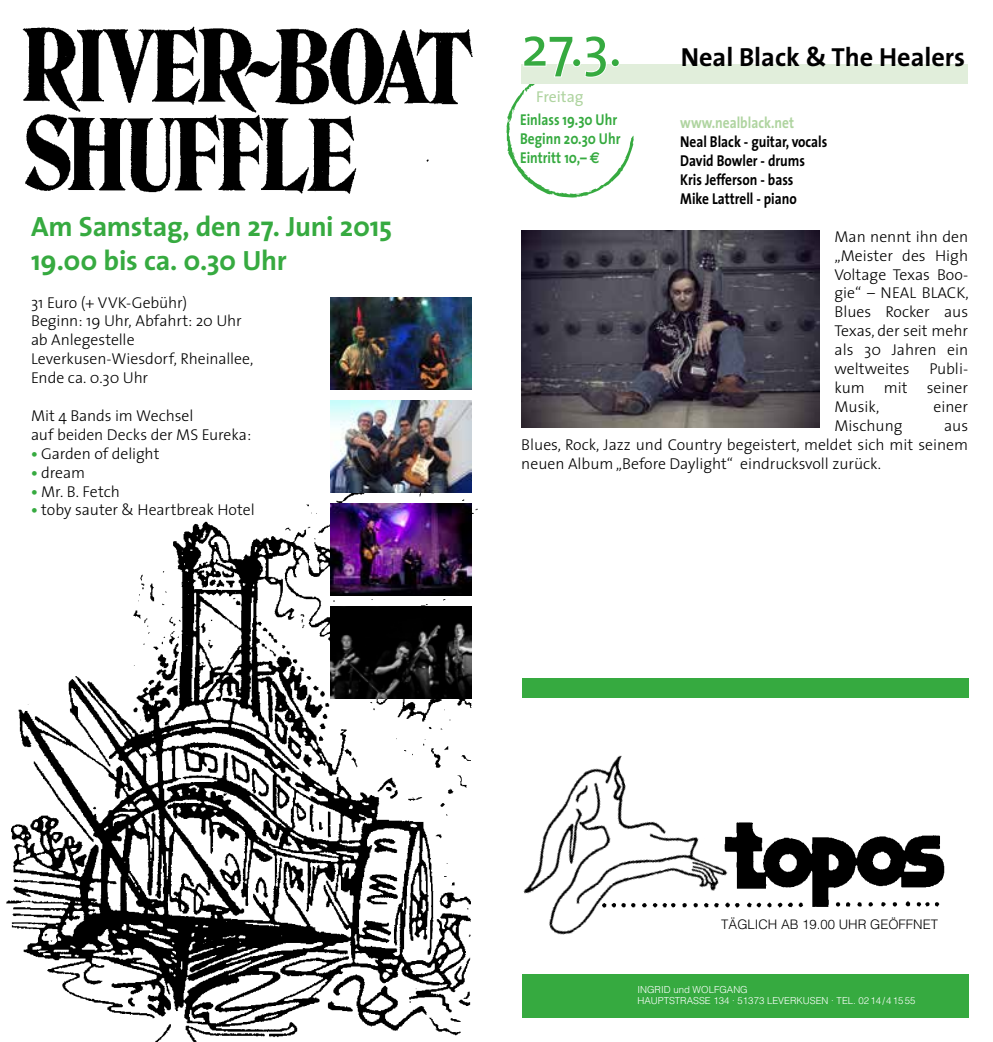
<style>
.page{position:relative;width:993px;height:1042px;background:#fff}
.page>*{position:absolute;margin:0;border:0;box-sizing:border-box;transform-origin:0 0}
.t1{font:700 28px/33.6px "The Sans";letter-spacing:-.01em;color:#36aa40}
.t2{font:700 26.25px "The Sans";color:#000}
.t3{font:300 15.75px/18.9px "The Sans";color:#000;text-align:justify}
.t4{font:700 15.75px/18.9px "The Sans";color:#000;scale:.85 1}
.t5{font:700 15.75px/18.9px "The Sans";color:#36aa40;scale:.85 1}
.t6{font:700 15.75px "The Sans";color:#afd4a0;scale:.85 1}
.t7{font:15.75px "The Sans";color:#afd4a0}
.t8{font:300 13.12px "Helvetica";color:#000}
.t9{font:300 9.62px/11.5px "Helvetica";color:#fff}
.s1{font-weight:700;color:#36aa40}
.s2{font-weight:400;font-size:56px;color:#36aa40}
.s3{font-family:"Euro Sans"}
</style>
<div class="page">
<div style="left:521px;top:64px;width:446px;height:20px;background:#e1eedb"></div>
<svg style="left:506px;top:64px;width:127px;height:134px"></svg>
<div style="left:610px;top:58px;width:9px;height:9px;border:2px solid #fff;border-radius:50%"></div>
<img style="left:521px;top:231px;width:298px;height:196px">
<div style="left:522px;top:974px;width:446px;height:43px;background:#36aa40"></div>
<img style="left:752px;top:822px;width:193px;height:86px">
<img style="left:523px;top:755px;width:229px;height:180px">
<div style="left:522px;top:678px;width:447px;height:20px;background:#36aa40"></div>
<img style="left:6px;top:490px;width:472px;height:552px">
<img style="left:22px;top:26px;width:451px;height:168px">
<img style="left:330px;top:400px;width:141px;height:93px">
<img style="left:330px;top:298px;width:141px;height:92px">
<img style="left:330px;top:503px;width:141px;height:92px">
<img style="left:330px;top:606px;width:141px;height:92px">
<h1 class="t1" style="left:31px;top:209px;width:362px">Am Samstag, den 27. Juni 2015<br>19.00 bis ca. 0.30 Uhr</h1>
<p class="t3" style="left:31px;top:292px;width:224px;text-align:left">31 Euro (+ VVK-Gebühr)<br>Beginn: 19 Uhr, Abfahrt: 20 Uhr ab Anlegestelle<br>Leverkusen-Wiesdorf, Rheinallee,<br>Ende ca. 0.30 Uhr</p>
<p class="t3" style="left:31px;top:406px;width:222px">Mit 4 Bands im Wechsel<br>auf beiden Decks der MS Eureka:</p>
<p class="t3" style="left:31px;top:443px;width:130px"><span class="s1">•</span> Garden of delight</p>
<p class="t3" style="left:31px;top:462px;width:55px"><span class="s1">•</span> dream</p>
<p class="t3" style="left:31px;top:481px;width:90px"><span class="s1">•</span> Mr. B. Fetch</p>
<p class="t3" style="left:31px;top:500px;width:225px"><span class="s1">•</span> toby sauter &amp; Heartbreak Hotel</p>
<h2 class="t2" style="left:521px;top:35px;width:445px"><span class="s2">27.3.</span> Neal Black &amp; The Healers</h2>
<p class="t7" style="left:536px;top:83px;width:49px">Freitag</p>
<p class="t6" style="left:680px;top:110px;width:135px">www.nealblack.net</p>
<p class="t4" style="left:680px;top:132px;width:175px">Neal Black - guitar, vocals<br>David Bowler - drums<br>Kris Jefferson - bass<br>Mike Lattrell - piano</p>
<p class="t3" style="left:834px;top:226px;width:136px">Man nennt ihn den „Meister des High Voltage Texas Boo&shy;gie“ – NEAL BLACK, Blues Rocker aus Texas, der seit mehr als 30 Jahren ein weltweites Publi&shy;kum mit seiner Musik,</p>
<p class="t5" style="left:520px;top:109px;width:120px">Einlass 19.30 Uhr<br>Beginn 20.30 Uhr<br>Eintritt 10,– <span class="s3">e</span></p>
<p class="t3" style="left:933px;top:396px;width:36px">einer</p>
<p class="t3" style="left:834px;top:415px;width:69px">Mischung</p>
<p class="t3" style="left:521px;top:415px;width:448px;text-indent:422px">aus Blues, Rock, Jazz und Country begeistert, meldet sich mit seinem neuen Album „Before Daylight“ eindrucksvoll zurück.</p>
<p class="t8" style="left:721px;top:916px;width:218px">TÄGLICH AB 19.00 UHR GEÖFFNET</p>
<p class="t9" style="left:637px;top:983px;width:279px">I NGRID UND WOLFGANG<br>HAU PTSTRASSE 134 · 51373 LEVERKUSEN · TEL. 0214/41555</p>
</div>
